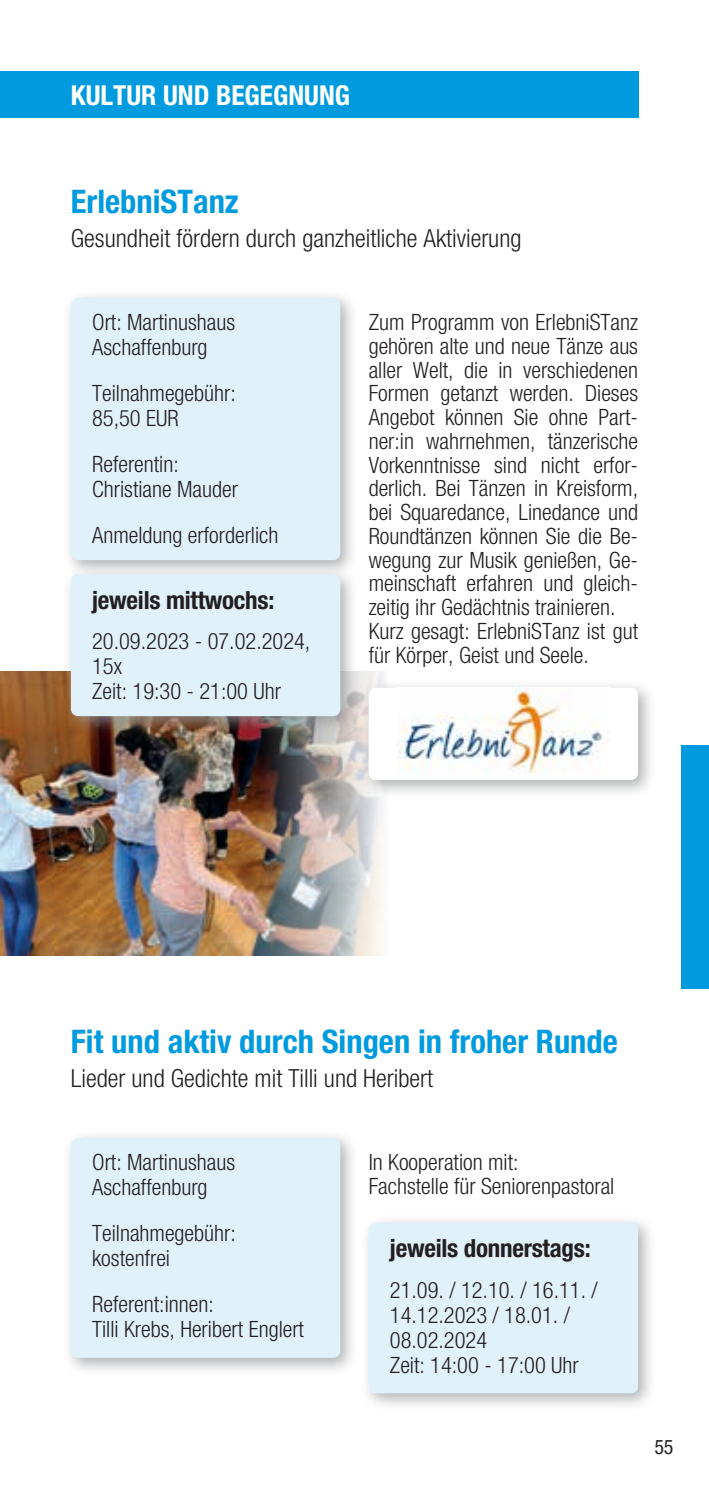
<style>
.page{position:relative;width:709px;height:1489px;background:#fff}
.page>*{position:absolute;margin:0;border:0;box-sizing:border-box;transform-origin:0 0}
.t1{font:32.5px "Helvetica Neue LT 77 Bd Cn";color:#009bde}
.t2{font:27.5px "Helvetica Neue LT 77 Bd Cn";color:#fff}
.t3{font:25px "Helvetica Neue LT 47 Lt Cn";color:#231f20}
.t4{font:25px "Helvetica Neue LT 77 Bd Cn";letter-spacing:-.01em;color:#231f20}
.t5{font:22.5px/23.8px "Helvetica Neue LT 47 Lt Cn";color:#231f20}
.t6{font:20px "Helvetica Neue LT 57 Cn";color:#231f20}
</style>
<div class="page">
<div style="left:0;top:71px;width:638px;height:47px;background:#009bde"></div>
<div style="left:680px;top:745px;width:29px;height:244px;background:#009bde"></div>
<img style="left:0;top:671px;width:384px;height:284px">
<hr style="left:0;top:921px;width:1px;height:231px;background:#009bde">
<div style="left:62px;top:289px;width:296px;height:290px;background:#939598;opacity:.75"></div>
<div style="left:71px;top:298px;width:269px;height:262px;background:#e1f1fa;border-radius:7px"></div>
<div style="left:62px;top:565px;width:296px;height:169px;background:#939598;opacity:.75"></div>
<div style="left:71px;top:574px;width:269px;height:142px;background:#e1f1fa;border-radius:7px"></div>
<div style="left:360px;top:679px;width:297px;height:119px;background:#939598;opacity:.75"></div>
<div style="left:369px;top:687px;width:269px;height:93px;background:#fff;border-radius:7px"></div>
<img style="left:397px;top:687px;width:209px;height:87px">
<div style="left:62px;top:1129px;width:296px;height:247px;background:#939598;opacity:.75"></div>
<div style="left:71px;top:1137px;width:269px;height:220px;background:#e1f1fa;border-radius:7px"></div>
<div style="left:360px;top:1214px;width:296px;height:198px;background:#939598;opacity:.75"></div>
<div style="left:369px;top:1222px;width:269px;height:171px;background:#e1f1fa;border-radius:7px"></div>
<p class="t2" style="left:71px;top:79px;width:281px">KULTUR UND BEGEGNUNG</p>
<h1 class="t1" style="left:71px;top:182px;width:169px">ErlebniSTanz</h1>
<p class="t3" style="left:71px;top:224px;width:452px">Gesundheit fördern durch ganzheitliche Aktivierung</p>
<p class="t5" style="left:92px;top:309px;width:144px;line-height:25px">Ort: Martinushaus<br>Aschaffenburg</p>
<p class="t5" style="left:92px;top:380px;width:145px;line-height:25px">Teilnahmegebühr:<br>85,50 EUR</p>
<p class="t5" style="left:92px;top:451px;width:147px;line-height:25px">Referentin:<br>Christiane Mauder</p>
<p class="t5" style="left:92px;top:523px;width:188px">Anmeldung erforderlich</p>
<p class="t4" style="left:92px;top:584px;width:184px">jeweils mittwochs:</p>
<p class="t5" style="left:92px;top:628px;width:220px;line-height:25px">20.09.2023 - 07.02.2024,<br>15x<br>Zeit: 19:30 - 21:00 Uhr</p>
<p class="t5" style="left:369px;top:310px;width:271px">Zum Programm von ErlebniSTanz gehören alte und neue Tänze aus aller Welt, die in verschiedenen<br>Formen getanzt werden. Dieses<br>Angebot können Sie ohne Part&shy;ner:in wahrnehmen, tänzerische<br>Vorkenntnisse sind nicht erfor&shy;derlich. Bei Tänzen in Kreisform, bei Squaredance, Linedance und<br>Roundtänzen können Sie die Be&shy;wegung zur Musik genießen, Ge&shy;meinschaft erfahren und gleich&shy;zeitig ihr Gedächtnis trainieren.<br>Kurz gesagt: ErlebniSTanz ist gut für Körper, Geist und Seele.</p>
<h1 class="t1" style="left:71px;top:1021px;width:548px">Fit und aktiv durch Singen in froher Runde</h1>
<p class="t3" style="left:71px;top:1063px;width:364px">Lieder und Gedichte mit Tilli und Heribert</p>
<p class="t5" style="left:92px;top:1149px;width:144px;line-height:25px">Ort: Martinushaus<br>Aschaffenburg</p>
<p class="t5" style="left:92px;top:1220px;width:145px;line-height:25px">Teilnahmegebühr: kostenfrei</p>
<p class="t5" style="left:92px;top:1291px;width:213px;line-height:25px">Referent:innen:<br>Tilli Krebs, Heribert Englert</p>
<p class="t5" style="left:369px;top:1150px;width:247px">In Kooperation mit:<br>Fachstelle für Seniorenpastoral</p>
<p class="t4" style="left:390px;top:1233px;width:202px">jeweils donnerstags:</p>
<p class="t5" style="left:390px;top:1277px;width:209px;line-height:25px">21.09. / 12.10. / 16.11. /<br>14.12.2023 / 18.01. /<br>08.02.2024<br>Zeit: 14:00 - 17:00 Uhr</p>
<p class="t6" style="left:654px;top:1434px;width:21px">55</p>
</div>
